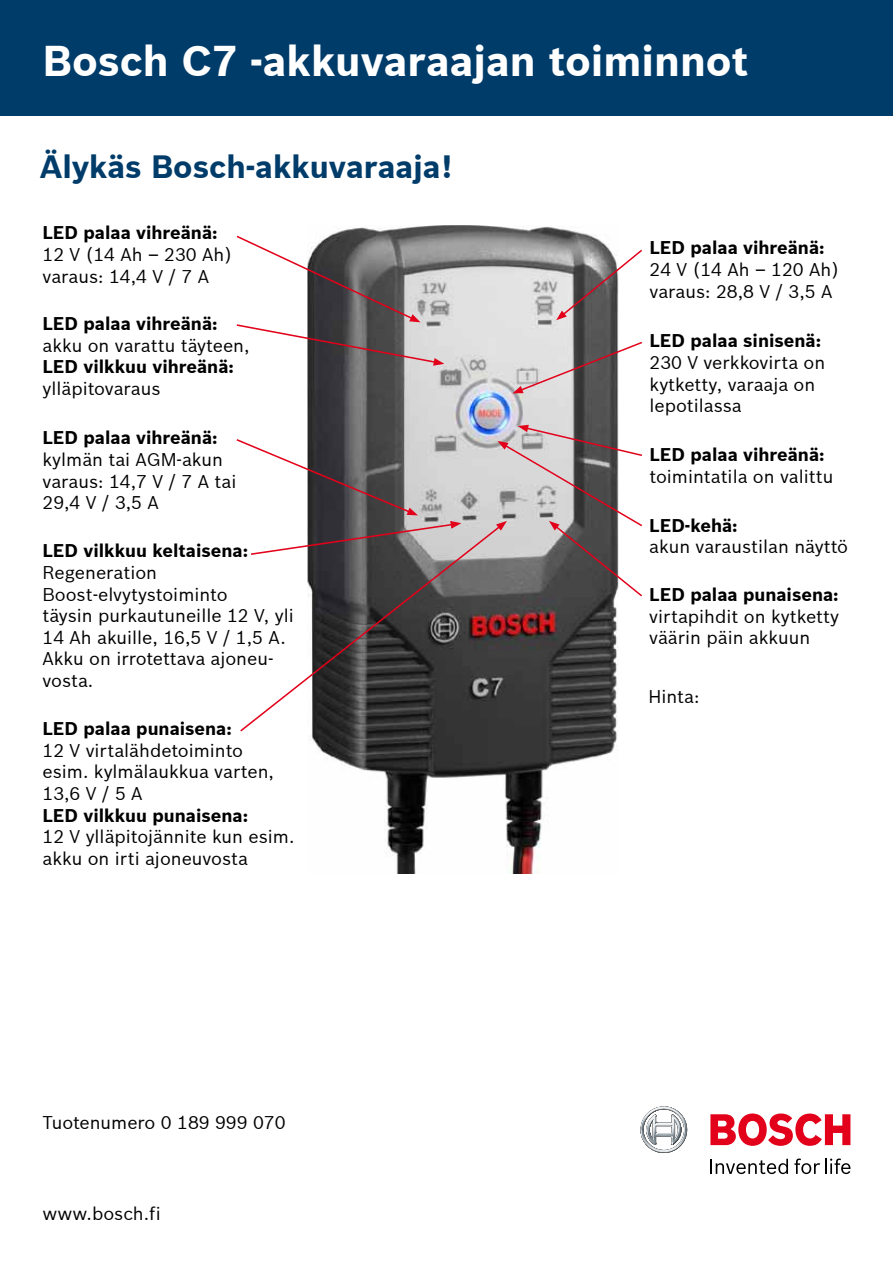
<style>
.page{position:relative;width:893px;height:1263px;background:#fff}
.page>*{position:absolute;margin:0;border:0;box-sizing:border-box;transform-origin:0 0}
.t1{font:700 42px "Bosch Sans";color:#fff}
.t2{font:700 31.5px "Bosch Sans";color:#003c6a}
.t3{font:18px/21.6px "Bosch Sans";color:#000}
.t4{font:700 18px "Bosch Sans";color:#000}
</style>
<div class="page">
<div style="left:0;top:0;width:893px;height:116px;background:#003c6a"></div>
<img style="left:308px;top:225px;width:310px;height:648px">
<svg style="left:640px;top:1106px;width:47px;height:47px"></svg>
<svg style="left:710px;top:1159px;width:78px;height:15px"></svg>
<svg style="left:794px;top:1158px;width:56px;height:16px"></svg>
<svg style="left:710px;top:1113px;width:140px;height:33px"></svg>
<svg style="left:556px;top:248px;width:86px;height:72px"></svg>
<svg style="left:512px;top:341px;width:130px;height:52px"></svg>
<svg style="left:236px;top:234px;width:208px;height:132px"></svg>
<svg style="left:236px;top:438px;width:182px;height:77px"></svg>
<svg style="left:307px;top:521px;width:154px;height:3px"></svg>
<svg style="left:240px;top:524px;width:263px;height:209px"></svg>
<svg style="left:496px;top:425px;width:146px;height:173px;background:#9f9899"></svg>
<h1 class="t1" style="left:43px;top:35px;width:707px">Bosch C7 -akkuvaraajan toiminnot</h1>
<h2 class="t2" style="left:40px;top:147px;width:414px">Älykäs Bosch-akkuvaraaja!</h2>
<p class="t4" style="left:43px;top:222px;width:177px">LED palaa vihreänä:</p>
<p class="t3" style="left:43px;top:243px;width:191px">12 V (14 Ah – 230 Ah) varaus: 14,4 V / 7 A</p>
<p class="t4" style="left:43px;top:312px;width:177px">LED palaa vihreänä:</p>
<p class="t3" style="left:43px;top:334px;width:208px">akku on varattu täyteen,</p>
<p class="t4" style="left:43px;top:356px;width:193px">LED vilkkuu vihreänä:</p>
<p class="t3" style="left:43px;top:377px;width:120px">ylläpitovaraus</p>
<p class="t4" style="left:43px;top:427px;width:177px">LED palaa vihreänä:</p>
<p class="t3" style="left:43px;top:448px;width:195px">kylmän tai AGM-akun varaus: 14,7 V / 7 A tai<br>29,4 V / 3,5 A</p>
<p class="t4" style="left:43px;top:540px;width:207px">LED vilkkuu keltaisena:</p>
<p class="t3" style="left:43px;top:561px;width:253px">Regeneration<br>Boost-elvytystoiminto<br>täysin purkautuneille 12 V, yli<br>14 Ah akuille, 16,5 V / 1,5 A.<br>Akku on irrotettava ajoneu&shy;vosta.</p>
<p class="t4" style="left:43px;top:717px;width:191px">LED palaa punaisena:</p>
<p class="t3" style="left:43px;top:739px;width:233px">12 V virtalähdetoiminto esim. kylmälaukkua varten,<br>13,6 V / 5 A</p>
<p class="t4" style="left:43px;top:804px;width:207px">LED vilkkuu punaisena:</p>
<p class="t3" style="left:43px;top:826px;width:253px">12 V ylläpitojännite kun esim. akku on irti ajoneuvosta</p>
<p class="t3" style="left:43px;top:1111px;width:245px">Tuotenumero 0 189 999 070</p>
<p class="t3" style="left:43px;top:1202px;width:120px">www.bosch.fi</p>
<p class="t4" style="left:649px;top:237px;width:177px">LED palaa vihreänä:</p>
<p class="t3" style="left:649px;top:259px;width:191px">24 V (14 Ah – 120 Ah) varaus: 28,8 V / 3,5 A</p>
<p class="t4" style="left:649px;top:330px;width:173px">LED palaa sinisenä:</p>
<p class="t3" style="left:649px;top:351px;width:177px">230 V verkkovirta on kytketty, varaaja on lepotilassa</p>
<p class="t4" style="left:649px;top:444px;width:177px">LED palaa vihreänä:</p>
<p class="t3" style="left:649px;top:465px;width:185px">toimintatila on valittu</p>
<p class="t4" style="left:649px;top:514px;width:90px">LED-kehä:</p>
<p class="t3" style="left:649px;top:536px;width:200px">akun varaustilan näyttö</p>
<p class="t4" style="left:649px;top:584px;width:191px">LED palaa punaisena:</p>
<p class="t3" style="left:649px;top:605px;width:191px">virtapihdit on kytketty väärin päin akkuun</p>
<p class="t3" style="left:648px;top:686px;width:53px">Hinta:</p>
</div>
